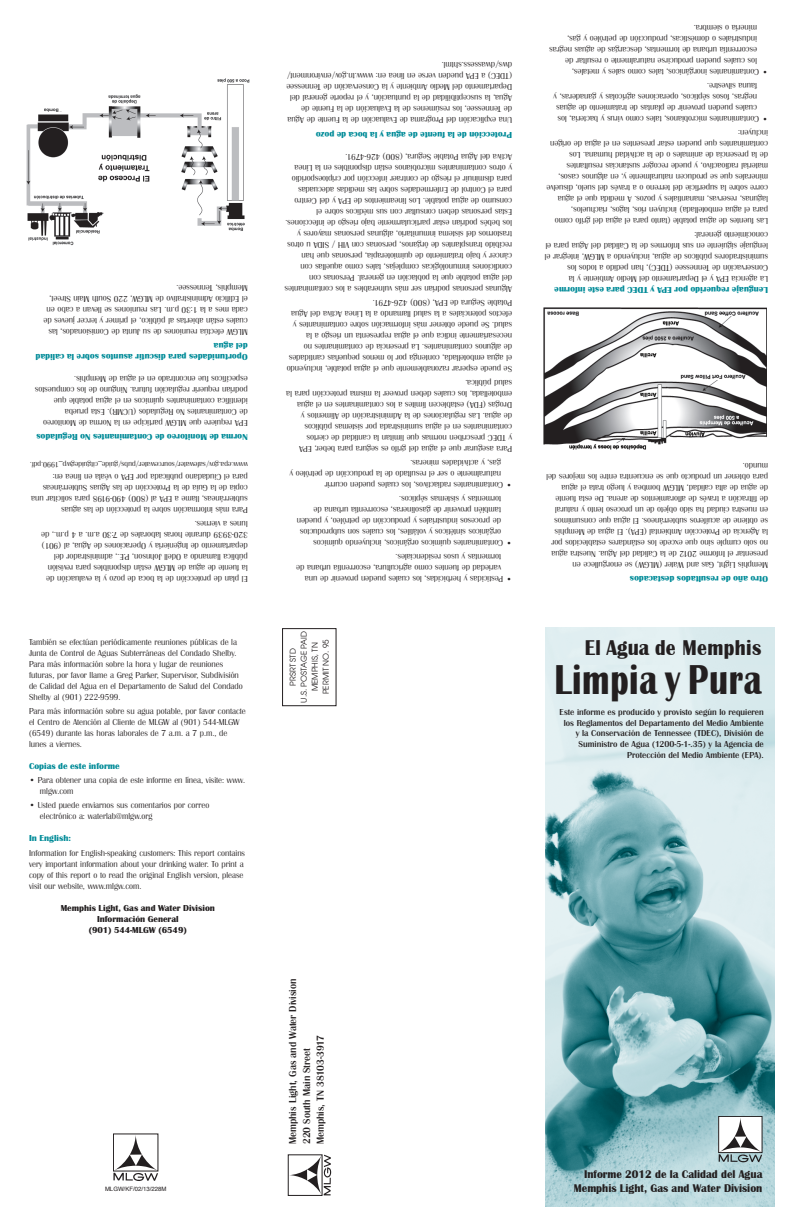
<style>
.page{position:relative;width:792px;height:1224px;background:#fff}
.page>*{position:absolute;margin:0;border:0;box-sizing:border-box;transform-origin:0 0}
.t1{font:700 43px "Britannic";letter-spacing:.02em;color:#231f20;scale:.78 1}
.t2{font:700 22px "Britannic";letter-spacing:.02em;color:#231f20;scale:.89 1}
.t3{font:700 11.5px/14px "Britannic";color:#231f20;text-align:right;scale:.95 1}
.t4{font:500 10.5px/13.7px "Britannic T";color:#231f20}
.t5{font:9px/11px "Britannic T Ligh";color:#231f20}
.t6{font:700 9px/11px "Britannic T";color:#008b98}
.t7{font:500 9px/10.8px "Britannic T";color:#231f20;text-align:right}
.t8{font:700 9px/11px "Britannic T";color:#231f20;text-align:center}
.t9{font:8px "Britannic T Ligh";color:#231f20}
.t10{font:8px/11px "Avant Garde";color:#231f20;text-align:center}
.t11{font:6px "Helvetica";color:#231f20}
</style>
<div class="page">
<img style="left:545px;top:628px;width:230px;height:579px">
<div style="left:288px;top:1154px;width:34px;height:42px;border:1px solid #231f20"></div>
<svg style="left:289px;top:1155px;width:42px;height:40px"></svg>
<div style="left:282px;top:628px;width:54px;height:78px;border:1px solid #231f20"></div>
<svg style="left:113px;top:1135px;width:45px;height:46px"></svg>
<div style="left:718px;top:1116px;width:44px;height:37px;border:1px solid #231f20"></div>
<svg style="left:719px;top:1117px;width:43px;height:45px"></svg>
<img style="left:544px;top:308px;width:222px;height:142px">
<img style="left:26px;top:78px;width:224px;height:168px">
<p class="t5" style="left:248px;top:338px;width:206px;rotate:-180deg">MLGW efectúa reuniones de su Junta de Comisionados, las cuales están abiertas al público, el primer y tercer jueves de cada mes a la 1:30 p.m. Las reuniones se llevan a cabo en el Edificio Administrativo de MLGW, 220 South Main Street, Memphis, Tennessee.</p>
<p class="t6" style="left:248px;top:363px;width:213px;rotate:-180deg">Oportunidades para discutir asuntos sobre la calidad del agua</p>
<p class="t5" style="left:248px;top:429px;width:214px;rotate:-180deg">EPA requiere que MLGW participe en la Norma de Monitoreo de Contaminantes No Regulados (UCMR). Esta prueba identifica contaminantes químicos en el agua potable que podrían requerir regulación futura. Ninguno de los compuestos específicos fue encontrado en el agua de Memphis.</p>
<p class="t6" style="left:248px;top:443px;width:213px;rotate:-180deg">Norma de Monitoreo de Contaminantes No Regulados</p>
<p class="t9" style="left:248px;top:469px;width:219px;rotate:-180deg">www.epa.gov/safewater/sourcewater/pubs/guide_citguidegwp_1990.pdf.</p>
<p class="t5" style="left:248px;top:515px;width:218px;rotate:-180deg">Para más información sobre la protección de las aguas subterráneas, llame a EPA al (800) 490-9198 para solicitar una copia de la Guía de la Protección de las Aguas Subterráneas para el Ciudadano publicada por EPA o véala en línea en:</p>
<p class="t5" style="left:248px;top:584px;width:208px;rotate:-180deg">El plan de protección de la boca de pozo y la evaluación de la fuente de agua de MLGW están disponibles para revisión pública llamando a Odell Johnson, P.E., administrador del departamento de Ingeniería y Operaciones de Agua, al (901)<br>320-3939 durante horas laborales de 7:30 a.m. a 4 p.m., de lunes a viernes.</p>
<p class="t5" style="left:29px;top:637px;width:215px">También se efectúan periódicamente reuniones públicas de la Junta de Control de Aguas Subterráneas del Condado Shelby.<br>Para más información sobre la hora y lugar de reuniones futuras, por favor llame a Greg Parker, Supervisor, Subdivisión de Calidad del Agua en el Departamento de Salud del Condado Shelby al (901) 222-9599.</p>
<p class="t5" style="left:29px;top:706px;width:218px">Para más información sobre su agua potable, por favor contacte el Centro de Atención al Cliente de MLGW al (901) 544-MLGW (6549) durante las horas laborales de 7 a.m. a 7 p.m., de lunes a viernes.</p>
<p class="t6" style="left:29px;top:761px;width:92px">Copias de este informe</p>
<p class="t5" style="left:40px;top:775px;width:207px;text-indent:-11px">• Para obtener una copia de este informe en línea, visite: www. mlgw.com</p>
<p class="t5" style="left:40px;top:800px;width:171px;text-indent:-11px">• Usted puede enviarnos sus comentarios por correo electrónico a: waterlab@mlgw.org</p>
<p class="t6" style="left:29px;top:833px;width:44px">In English:</p>
<p class="t5" style="left:29px;top:847px;width:218px">Information for English-speaking customers: This report contains very important information about your drinking water. To print a copy of this report o to read the original English version, please visit our website, www.mlgw.com.</p>
<p class="t8" style="left:61px;top:902px;width:156px">Memphis Light, Gas and Water Division<br>Información General</p>
<p class="t8" style="left:89px;top:925px;width:100px">(901) 544-MLGW (6549)</p>
<p class="t11" style="left:105px;top:1184px;width:63px">MLGW/KF/02/13/228M</p>
<p class="t5" style="left:512px;top:126px;width:227px;rotate:-180deg">Una explicación del Programa de Evaluación de la Fuente de Agua de Tennessee, los resúmenes de la Evaluación de la Fuente de Agua, la susceptibilidad de la puntuación, y el reporte general del Departamento del Medio Ambiente y la Conservación de Tennessee (TDEC) a EPA pueden verse en línea en: www.tn.gov/environment/ dws/dwassess.shtml.</p>
<p class="t6" style="left:512px;top:140px;width:198px;rotate:-180deg">Protección de la fuente de agua y la boca de pozo</p>
<p class="t5" style="left:512px;top:294px;width:229px;rotate:-180deg">Algunas personas podrían ser más vulnerables a los contaminantes del agua potable que la población en general. Personas con condiciones inmunológicas complejas, tales como aquellas con cáncer y bajo tratamiento de quimioterapia, personas que han recibido transplantes de órganos, personas con VIH / SIDA u otros trastornos del sistema inmunitario, algunas personas mayores y<br>los bebés podrían estar particularmente bajo riesgo de infecciones.<br>Estas personas deben consultar con sus médicos sobre el consumo de agua potable. Los lineamientos de EPA y del Centro para el Control de Enfermedades sobre las medidas adecuadas para disminuir el riesgo de contraer infección por criptoesporidio<br>y otros contaminantes microbianos están disponibles en la Línea Activa del Agua Potable Segura, (800) 426-4791.</p>
<p class="t5" style="left:512px;top:374px;width:227px;rotate:-180deg">Se puede esperar razonablemente que el agua potable, incluyendo el agua embotellada, contenga por lo menos pequeñas cantidades de algunos contaminantes. La presencia de contaminantes no necesariamente indica que el agua representa un riesgo a la salud. Se puede obtener más información sobre contaminantes y efectos potenciales a la salud llamando a la Línea Activa del Agua Potable Segura de EPA, (800) 426-4791.</p>
<p class="t5" style="left:512px;top:454px;width:227px;rotate:-180deg">Para asegurar que el agua del grifo es segura para beber, EPA<br>y TDEC prescriben normas que limitan la cantidad de ciertos contaminantes en el agua suministrada por sistemas públicos<br>de agua. Las regulaciones de la Administración de Alimentos y Drogas (FDA) establecen límites a los contaminantes en el agua embotellada, los cuales deben proveer la misma protección para la salud pública.</p>
<p class="t5" style="left:501px;top:490px;width:213px;text-indent:-11px;rotate:-180deg">• Contaminantes radiactivos, los cuales pueden ocurrir naturalmente o ser el resultado de la producción de petróleo y gas, y actividades mineras.</p>
<p class="t5" style="left:501px;top:548px;width:206px;text-indent:-11px;rotate:-180deg">• Contaminantes químicos orgánicos, incluyendo químicos orgánicos sintéticos y volátiles, los cuales son subproductos de procesos industriales y producción de petróleo, y pueden también provenir de gasolineras, escorrentía urbana de tormentas y sistemas sépticos.</p>
<p class="t5" style="left:501px;top:584px;width:206px;text-indent:-11px;rotate:-180deg">• Pesticidas y herbicidas, los cuales pueden provenir de una variedad de fuentes como agricultura, escorrentía urbana de tormentas y usos residenciales.</p>
<p class="t10" style="left:287px;top:703px;width:73px;rotate:-90deg">PRSRT STD<br>U.S. POSTAGE PAID<br>MEMPHIS, TN<br>PERMIT NO. 95</p>
<p class="t5" style="left:757px;top:77px;width:209px;text-indent:-11px;rotate:-180deg">• Contaminantes inorgánicos, tales como sales y metales,<br>los cuales pueden producirse naturalmente o resultar de escorrentía urbana de tormentas, descargas de aguas negras industriales o domésticas, producción de petróleo y gas, minería o siembra.</p>
<p class="t5" style="left:757px;top:124px;width:205px;text-indent:-11px;rotate:-180deg">• Contaminantes microbianos, tales como virus y bacteria, los cuales pueden provenir de plantas de tratamiento de aguas negras, fosos sépticos, operaciones agrícolas y ganaderas, y fauna silvestre.</p>
<p class="t5" style="left:768px;top:226px;width:223px;rotate:-180deg">Las fuentes de agua potable (tanto para el agua del grifo como para el agua embotellada) incluyen ríos, lagos, riachuelos, lagunas, reservas, manantiales y pozos. A medida que el agua corre sobre la superficie del terreno o a través del suelo, disuelve minerales que se producen naturalmente y, en algunos casos, material radioactivo, y puede recoger sustancias resultantes<br>de la presencia de animales o de la actividad humana. Los contaminantes que pueden estar presentes en el agua de origen incluyen:</p>
<p class="t5" style="left:768px;top:284px;width:225px;rotate:-180deg">La agencia EPA y el Departamento del Medio Ambiente y la Conservación de Tennessee (TDEC), han pedido a todos los suministradores públicos de agua, incluyendo a MLGW, integrar el lenguaje siguiente en sus Informes de la Calidad del Agua para el conocimiento general:</p>
<p class="t6" style="left:768px;top:295px;width:215px;rotate:-180deg">Lenguaje requerido por EPA y TDEC para este informe</p>
<p class="t5" style="left:768px;top:570px;width:223px;rotate:-180deg">Memphis Light, Gas and Water (MLGW) se enorgullece en presentar el Informe 2012 de la Calidad del Agua. Nuestra agua no solo cumple sino que excede los estándares establecidos por la Agencia de Protección Ambiental (EPA). El agua de Memphis se obtiene de acuíferos subterráneos. El agua que consumimos en nuestra ciudad ha sido objeto de un proceso lento y natural de filtración a través de afloramientos de arena. De esta fuente de agua de alta calidad, MLGW bombea y luego trata el agua para obtener un producto que se encuentra entre los mejores del mundo.</p>
<p class="t6" style="left:768px;top:584px;width:140px;rotate:-180deg">Otro año de resultados destacados</p>
<h2 class="t2" style="left:585px;top:635px;width:200px">El Agua de Memphis</h2>
<h1 class="t1" style="left:554px;top:655px;width:267px">Limpia y Pura</h1>
<p class="t7" style="left:560px;top:706px;width:206px">Este informe es producido y provisto según lo requieren los Reglamentos del Departamento del Medio Ambiente y la Conservación de Tennessee (TDEC), División de Suministro de Agua (1200-5-1-.35) y la Agencia de Protección del Medio Ambiente (EPA).</p>
<p class="t4" style="left:286px;top:1144px;width:167px;rotate:-90deg">Memphis Light, Gas and Water Division<br>220 South Main Street<br>Memphis, TN 38103-3917</p>
<p class="t3" style="left:574px;top:1167px;width:200px">Informe 2012 de la Calidad del Agua<br>Memphis Light, Gas and Water Division</p>
</div>
